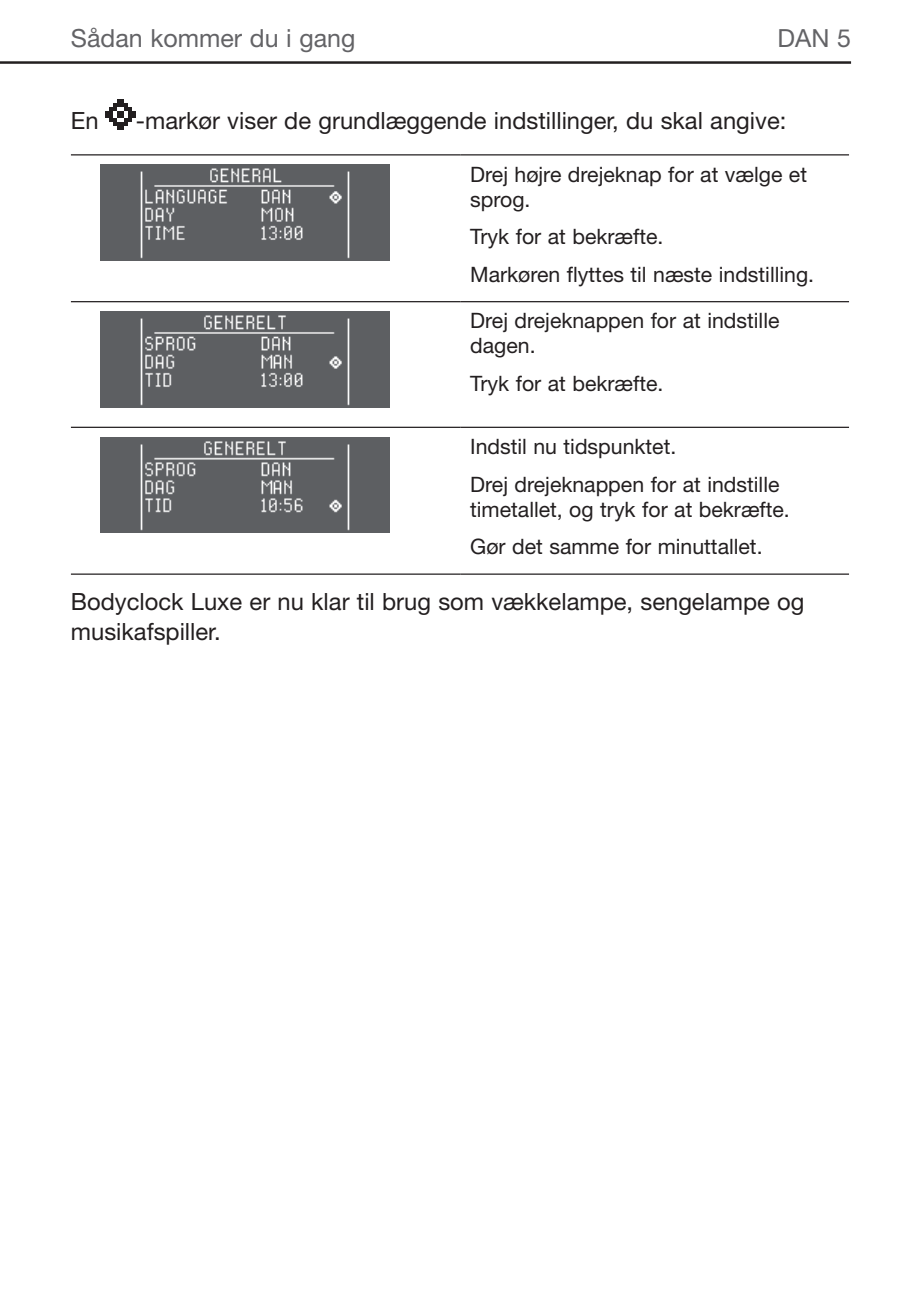
<style>
.page{position:relative;width:922px;height:1290px;background:#fff}
.page>*{position:absolute;margin:0;border:0;box-sizing:border-box;transform-origin:0 0}
.t1{font:25px "Helvetica Neue";color:#636366}
.t2{font:23.75px/30px "Helvetica Neue";color:#231f20}
.t3{font:21.25px/37.5px "Helvetica Neue";color:#231f20}
</style>
<div class="page">
<hr style="left:0;top:61px;width:850px;height:3px;background:#231f20">
<img style="left:106px;top:99px;width:30px;height:30px">
<hr style="left:71px;top:154px;width:389px;height:1px;background:#231f20">
<hr style="left:460px;top:154px;width:388px;height:1px;background:#231f20">
<hr style="left:71px;top:301px;width:389px;height:1px;background:#231f20">
<hr style="left:460px;top:301px;width:388px;height:1px;background:#231f20">
<hr style="left:71px;top:427px;width:389px;height:1px;background:#231f20">
<hr style="left:460px;top:427px;width:388px;height:1px;background:#231f20">
<hr style="left:71px;top:573px;width:389px;height:2px;background:#231f20">
<hr style="left:460px;top:573px;width:388px;height:2px;background:#231f20">
<img style="left:101px;top:165px;width:288px;height:95px">
<img style="left:101px;top:312px;width:288px;height:95px">
<img style="left:101px;top:437px;width:288px;height:96px">
<p class="t1" style="left:71px;top:23px;width:286px">Sådan kommer du i gang</p>
<p class="t1" style="left:777px;top:23px;width:53px">DAN</p>
<p class="t2" style="left:71px;top:105px;width:29px">En</p>
<p class="t2" style="left:136px;top:105px;width:651px">-markør viser de grundlæggende indstillinger, du skal angive:</p>
<p class="t3" style="left:470px;top:161px;width:338px;line-height:25px">Drej højre drejeknap for at vælge et sprog.</p>
<p class="t3" style="left:470px;top:217px;width:345px">Tryk for at bekræfte.<br>Markøren flyttes til næste indstilling.</p>
<p class="t3" style="left:470px;top:308px;width:310px;line-height:25px">Drej drejeknappen for at indstille dagen.</p>
<p class="t3" style="left:470px;top:364px;width:195px">Tryk for at bekræfte.</p>
<p class="t3" style="left:470px;top:427px;width:310px">Indstil nu tidspunktet.<br>Drej drejeknappen for at indstille</p>
<p class="t3" style="left:470px;top:490px;width:321px">timetallet, og tryk for at bekræfte.<br>Gør det samme for minuttallet.</p>
<p class="t2" style="left:71px;top:586px;width:734px">Bodyclock Luxe er nu klar til brug som vækkelampe, sengelampe og musikafspiller.</p>
</div>
